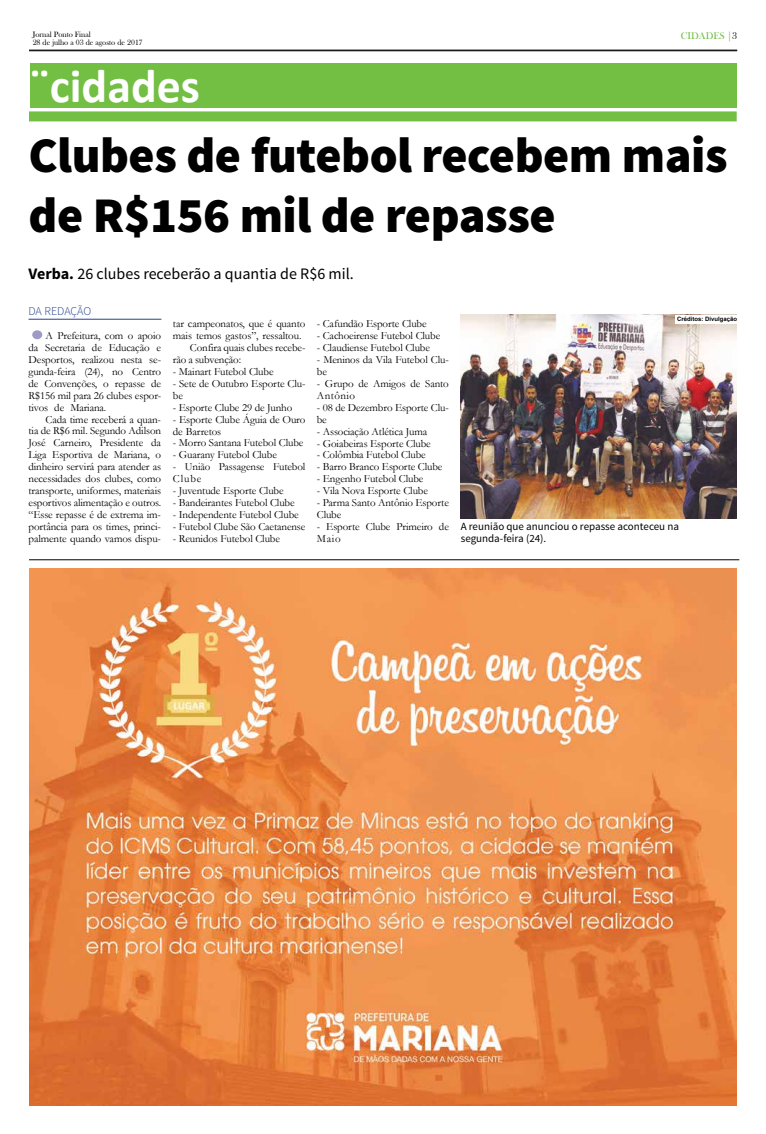
<style>
.page{position:relative;width:766px;height:1134px;background:#fff}
.page>*{position:absolute;margin:0;border:0;box-sizing:border-box;transform-origin:0 0}
.t1{font:900 49.9px/59.9px "Source Sans Pro";letter-spacing:-.01em;color:#000}
.t2{font:700 47.9px "Calibri";color:#fff}
.t3{font:16px "Source Sans Pro";color:#000}
.t4{font:300 12px "Source Sans Pro";letter-spacing:-.01em;color:#25408f}
.t5{font:11px/12px "Garamond";letter-spacing:-.01em;color:#000}
.t6{font:11px/12px "Source Sans Pro";color:#000}
.t7{font:10px "Bask Old Face";color:#72bf44}
.t8{font:8px "Bask Old Face";color:#000}
.t9{font:700 6px "Arial";color:#000}
.s1{color:#000}
.s2{font-weight:700}
</style>
<div class="page">
<hr style="left:29px;top:50px;width:708px;height:1px;background:#000">
<hr style="left:29px;top:51px;width:708px;height:1px;background:#000">
<div style="left:30px;top:63px;width:706px;height:45px;background:#72bf44"></div>
<div style="left:29px;top:111px;width:707px;height:10px;background:#72bf44"></div>
<hr style="left:29px;top:560px;width:710px;height:1px;background:#000">
<img style="left:29px;top:568px;width:707px;height:538px">
<hr style="left:29px;top:319px;width:132px;height:1px;background:#25408f">
<div style="left:32px;top:330px;width:10px;height:9px;background:#9b9bc5;border-radius:50%"></div>
<img style="left:460px;top:315px;width:276px;height:203px">
<div style="left:675px;top:315px;width:62px;height:9px;background:#fff"></div>
<p class="t8" style="left:33px;top:30px;width:60px">Jornal Ponto Final</p>
<p class="t7" style="left:680px;top:30px;width:58px">CIDADES |<span class="s1">3</span></p>
<p class="t8" style="left:33px;top:38px;width:112px">28 de julho a 03 de agosto de 2017</p>
<h2 class="t2" style="left:30px;top:55px;width:172px">¨cidades</h2>
<h1 class="t1" style="left:29px;top:128px;width:700px">Clubes de futebol recebem mais de R$156 mil de repasse</h1>
<h3 class="t3" style="left:29px;top:263px;width:327px"><span class="s2">Verba.</span> 26 clubes receberão a quantia de R$6 mil.</h3>
<p class="t4" style="left:29px;top:303px;width:64px">DA REDAÇÃO</p>
<p class="t5" style="left:29px;top:329px;width:134px;text-align:justify;text-indent:17px">A Prefeitura, com o apoio da Secretaria de Educação e Desportos, realizou nesta se&shy;gunda-feira (24), no Centro de Convenções, o repasse de R$156 mil para 26 clubes espor&shy;tivos de Mariana.</p>
<p class="t5" style="left:29px;top:413px;width:134px;text-align:justify;text-indent:17px">Cada time receberá a quan&shy;tia de R$6 mil. Segundo Adilson José Carneiro, Presidente da Liga Esportiva de Mariana, o dinheiro servirá para atender as necessidades dos clubes, como transporte, uniformes, materiais esportivos alimentação e outros. “Esse repasse é de extrema im&shy;portância para os times, princi&shy;palmente quando vamos dispu-</p>
<p class="t9" style="left:677px;top:315px;width:61px">Créditos: Divulgação</p>
<p class="t5" style="left:317px;top:317px;width:111px">- Cafundão Esporte Clube</p>
<p class="t5" style="left:317px;top:329px;width:125px">- Cachoeirense Futebol Clube</p>
<p class="t5" style="left:317px;top:341px;width:115px">- Claudiense Futebol Clube</p>
<p class="t5" style="left:317px;top:353px;width:134px">- Meninos da Vila Futebol Clu&shy;be</p>
<p class="t5" style="left:317px;top:377px;width:133px">- Grupo de Amigos de Santo<br>Antônio</p>
<p class="t5" style="left:317px;top:401px;width:134px">- 08 de Dezembro Esporte Clu&shy;be</p>
<p class="t5" style="left:317px;top:425px;width:112px">- Associação Atlética Juma</p>
<p class="t5" style="left:317px;top:437px;width:115px">- Goiabeiras Esporte Clube</p>
<p class="t5" style="left:317px;top:449px;width:110px">- Colômbia Futebol Clube</p>
<p class="t5" style="left:317px;top:461px;width:127px">- Barro Branco Esporte Clube</p>
<p class="t5" style="left:317px;top:473px;width:108px">- Engenho Futebol Clube</p>
<p class="t5" style="left:317px;top:485px;width:113px">- Vila Nova Esporte Clube</p>
<p class="t5" style="left:317px;top:497px;width:134px">- Parma Santo Antônio Esporte<br>Clube</p>
<p class="t5" style="left:317px;top:521px;width:134px">- Esporte Clube Primeiro de<br>Maio</p>
<p class="t5" style="left:173px;top:317px;width:134px">tar campeonatos, que é quanto</p>
<p class="t5" style="left:173px;top:329px;width:130px">mais temos gastos”, ressaltou.</p>
<p class="t5" style="left:190px;top:341px;width:117px">Confira quais clubes recebe-</p>
<p class="t5" style="left:173px;top:353px;width:70px">rão a subvenção:</p>
<p class="t5" style="left:173px;top:365px;width:102px">- Mainart Futebol Clube</p>
<p class="t5" style="left:173px;top:377px;width:134px">- Sete de Outubro Esporte Clu&shy;be</p>
<p class="t5" style="left:173px;top:401px;width:121px">- Esporte Clube 29 de Junho</p>
<p class="t5" style="left:173px;top:413px;width:134px">- Esporte Clube Águia de Ouro de Barretos</p>
<p class="t5" style="left:173px;top:437px;width:132px">- Morro Santana Futebol Clube</p>
<p class="t5" style="left:173px;top:449px;width:105px">- Guarany Futebol Clube</p>
<p class="t5" style="left:173px;top:461px;width:134px">- União Passagense Futebol<br>Clube</p>
<p class="t5" style="left:173px;top:485px;width:112px">- Juventude Esporte Clube</p>
<p class="t5" style="left:173px;top:497px;width:123px">- Bandeirantes Futebol Clube</p>
<p class="t5" style="left:173px;top:509px;width:127px">- Independente Futebol Clube</p>
<p class="t5" style="left:173px;top:521px;width:134px">- Futebol Clube São Caetanense</p>
<p class="t5" style="left:173px;top:533px;width:109px">- Reunidos Futebol Clube</p>
<p class="t6" style="left:460px;top:521px;width:220px">A reunião que anunciou o repasse aconteceu na segunda-feira (24).</p>
</div>
